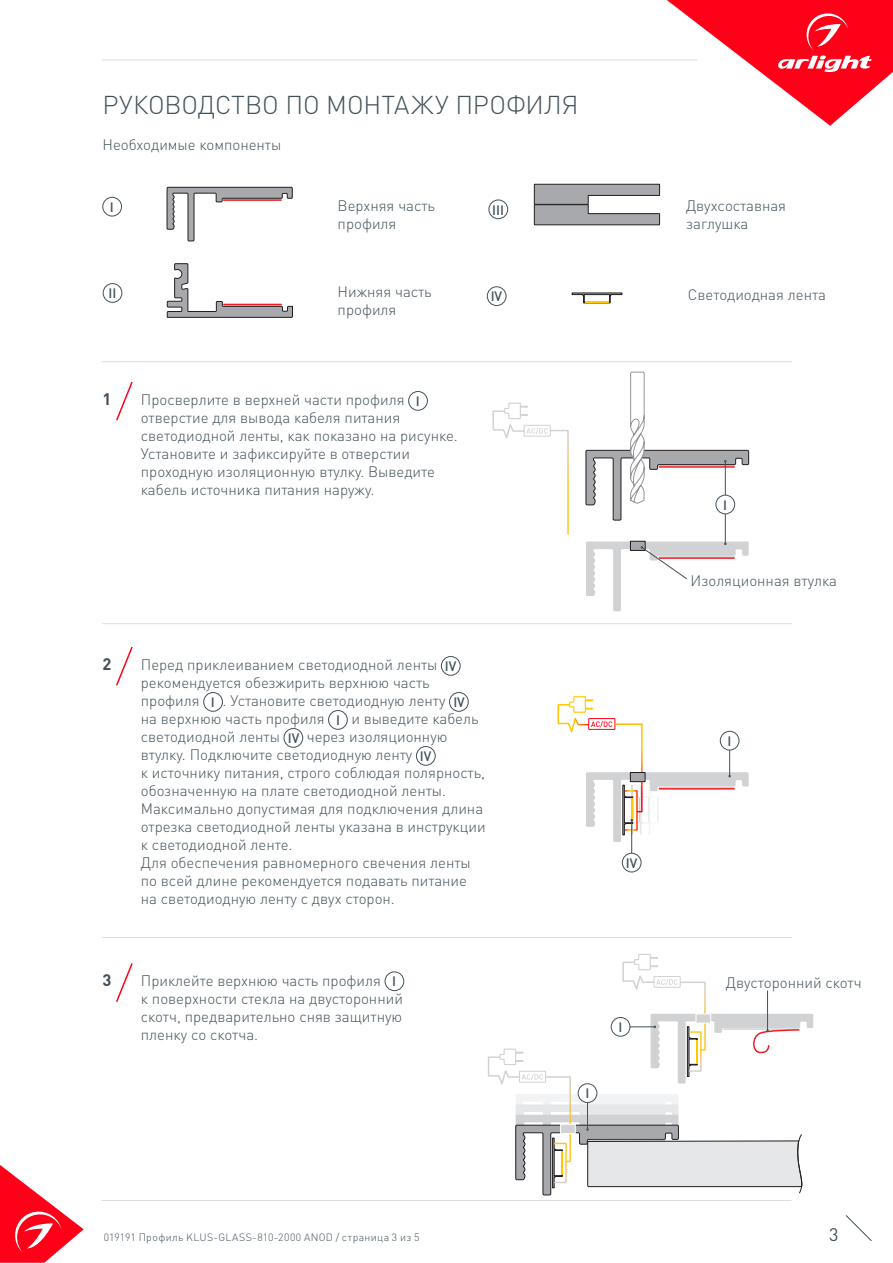
<style>
.page{position:relative;width:893px;height:1263px;background:#fff}
.page>*{position:absolute;margin:0;border:0;box-sizing:border-box;transform-origin:0 0}
.t1{font:300 25.5px "DIN Pro";letter-spacing:-.005em;color:#425159}
.t2{font:18px "DIN Pro";color:#425159}
.t3{font:700 16.5px "DIN Pro";color:#425159}
.t4{font:300 15px/18px "DIN Pro";color:#425159}
.t5{font:500 13.5px "DIN Pro";color:#425159}
.t6{font:300 10.5px "DIN Pro";letter-spacing:.035em;color:#425159}
</style>
<div class="page">
<svg style="left:0;top:1165px;width:84px;height:98px"></svg>
<svg style="left:845px;top:1215px;width:27px;height:26px"></svg>
<svg style="left:667px;top:0;width:226px;height:126px"></svg>
<hr style="left:102px;top:60px;width:595px;height:1px;background:#dcdddf">
<hr style="left:102px;top:361px;width:690px;height:1px;background:#dcdddf">
<hr style="left:102px;top:623px;width:690px;height:1px;background:#dcdddf">
<hr style="left:102px;top:937px;width:690px;height:1px;background:#dcdddf">
<svg style="left:572px;top:293px;width:50px;height:10px"></svg>
<hr style="left:585px;top:301px;width:24px;height:2px;background:#ffc800">
<div style="left:103px;top:197px;width:19px;height:19px;border:1px solid #425159;border-radius:50%"></div>
<div style="left:103px;top:283px;width:19px;height:20px;border:1px solid #425159;border-radius:50%"></div>
<div style="left:487px;top:287px;width:19px;height:19px;border:1px solid #425159;border-radius:50%"></div>
<div style="left:489px;top:200px;width:19px;height:19px;border:1px solid #425159;border-radius:50%"></div>
<div style="left:408px;top:391px;width:20px;height:19px;border:1px solid #425159;border-radius:50%"></div>
<div style="left:385px;top:972px;width:19px;height:19px;border:1px solid #425159;border-radius:50%"></div>
<div style="left:441px;top:656px;width:19px;height:19px;border:1px solid #425159;border-radius:50%"></div>
<div style="left:204px;top:692px;width:19px;height:19px;border:1px solid #425159;border-radius:50%"></div>
<div style="left:449px;top:692px;width:19px;height:19px;border:1px solid #425159;border-radius:50%"></div>
<div style="left:328px;top:710px;width:19px;height:19px;border:1px solid #425159;border-radius:50%"></div>
<div style="left:284px;top:728px;width:19px;height:19px;border:1px solid #425159;border-radius:50%"></div>
<div style="left:416px;top:746px;width:19px;height:19px;border:1px solid #425159;border-radius:50%"></div>
<svg style="left:116px;top:381px;width:17px;height:40px"></svg>
<svg style="left:116px;top:646px;width:17px;height:40px"></svg>
<svg style="left:116px;top:963px;width:17px;height:39px"></svg>
<hr style="left:102px;top:1200px;width:689px;height:1px;background:#dcdddf">
<svg style="left:492px;top:402px;width:77px;height:133px"></svg>
<svg style="left:534px;top:184px;width:126px;height:41px"></svg>
<div style="left:622px;top:853px;width:19px;height:19px;border:1px solid #425159;border-radius:50%"></div>
<hr style="left:631px;top:821px;width:1px;height:32px;background:#425159">
<svg style="left:557px;top:696px;width:192px;height:146px"></svg>
<svg style="left:167px;top:187px;width:126px;height:54px"></svg>
<svg style="left:167px;top:263px;width:126px;height:55px"></svg>
<svg style="left:586px;top:371px;width:163px;height:240px"></svg>
<div style="left:630px;top:772px;width:15px;height:10px;background:#a8a9ad"></div>
<div style="left:630px;top:772px;width:15px;height:10px;border:1px solid #231f20"></div>
<svg style="left:488px;top:953px;width:325px;height:242px"></svg>
<p class="t1" style="left:103px;top:87px;width:477px">РУКОВОДСТВО ПО МОНТАЖУ ПРОФИЛЯ</p>
<p class="t4" style="left:103px;top:134px;width:180px">Необходимые компоненты</p>
<p class="t5" style="left:110px;top:198px;width:5px">I</p>
<p class="t4" style="left:338px;top:196px;width:99px">Верхняя часть профиля</p>
<p class="t5" style="left:492px;top:200px;width:13px">III</p>
<p class="t4" style="left:686px;top:196px;width:102px">Двухсоставная заглушка</p>
<p class="t4" style="left:338px;top:282px;width:96px">Нижняя часть профиля</p>
<p class="t4" style="left:688px;top:285px;width:140px">Cветодиодная лента</p>
<p class="t5" style="left:108px;top:284px;width:9px">II</p>
<p class="t5" style="left:491px;top:287px;width:13px">IV</p>
<p class="t3" style="left:103px;top:388px;width:10px">1</p>
<p class="t4" style="left:141px;top:390px;width:265px">Просверлите в верхней части профиля</p>
<p class="t5" style="left:416px;top:392px;width:5px">I</p>
<p class="t4" style="left:141px;top:408px;width:319px">отверстие для вывода кабеля питания светодиодной ленты, как показано на рисунке.<br>Установите и зафиксируйте в отверстии проходную изоляционную втулку. Выведите кабель источника питания наружу.</p>
<p class="t3" style="left:103px;top:653px;width:10px">2</p>
<p class="t4" style="left:141px;top:655px;width:298px">Перед приклеиванием светодиодной ленты</p>
<p class="t5" style="left:445px;top:657px;width:13px">IV</p>
<p class="t4" style="left:141px;top:673px;width:290px">рекомендуется обезжирить верхнюю часть профиля</p>
<p class="t5" style="left:211px;top:693px;width:5px">I</p>
<p class="t4" style="left:223px;top:691px;width:224px">. Установите светодиодную ленту</p>
<p class="t5" style="left:453px;top:693px;width:13px">IV</p>
<p class="t4" style="left:141px;top:709px;width:185px">на верхнюю часть профиля</p>
<p class="t5" style="left:336px;top:711px;width:5px">I</p>
<p class="t4" style="left:351px;top:709px;width:129px">и выведите кабель</p>
<p class="t4" style="left:141px;top:727px;width:141px">светодиодной ленты</p>
<p class="t5" style="left:288px;top:729px;width:13px">IV</p>
<p class="t4" style="left:141px;top:727px;width:308px;text-indent:166px">через изоляционную втулку. Подключите светодиодную ленту</p>
<p class="t5" style="left:420px;top:747px;width:13px">IV</p>
<p class="t4" style="left:141px;top:763px;width:346px">к источнику питания, строго соблюдая полярность, обозначенную на плате светодиодной ленты.<br>Максимально допустимая для подключения длина отрезка светодиодной ленты указана в инструкции к светодиодной ленте.<br>Для обеспечения равномерного свечения ленты по всей длине рекомендуется подавать питание на светодиодную ленту с двух сторон.</p>
<p class="t3" style="left:103px;top:968px;width:10px">3</p>
<p class="t4" style="left:141px;top:971px;width:242px">Приклейте верхнюю часть профиля</p>
<p class="t5" style="left:392px;top:972px;width:5px">I</p>
<p class="t4" style="left:141px;top:989px;width:264px;text-align:justify">к поверхности стекла на двусторонний скотч, предварительно сняв защитную пленку со скотча.</p>
<p class="t5" style="left:723px;top:496px;width:5px">I</p>
<p class="t4" style="left:691px;top:571px;width:148px">Изоляционная втулка</p>
<p class="t5" style="left:626px;top:854px;width:13px">IV</p>
<p class="t5" style="left:585px;top:1084px;width:5px">I</p>
<p class="t5" style="left:618px;top:1018px;width:5px">I</p>
<p class="t5" style="left:727px;top:732px;width:5px">I</p>
<p class="t4" style="left:726px;top:973px;width:137px">Двусторонний скотч</p>
<p class="t6" style="left:104px;top:1230px;width:317px">019191 Профиль KLUS-GLASS-810-2000 ANOD / страница 3 из 5</p>
<p class="t2" style="left:829px;top:1222px;width:11px">3</p>
</div>
